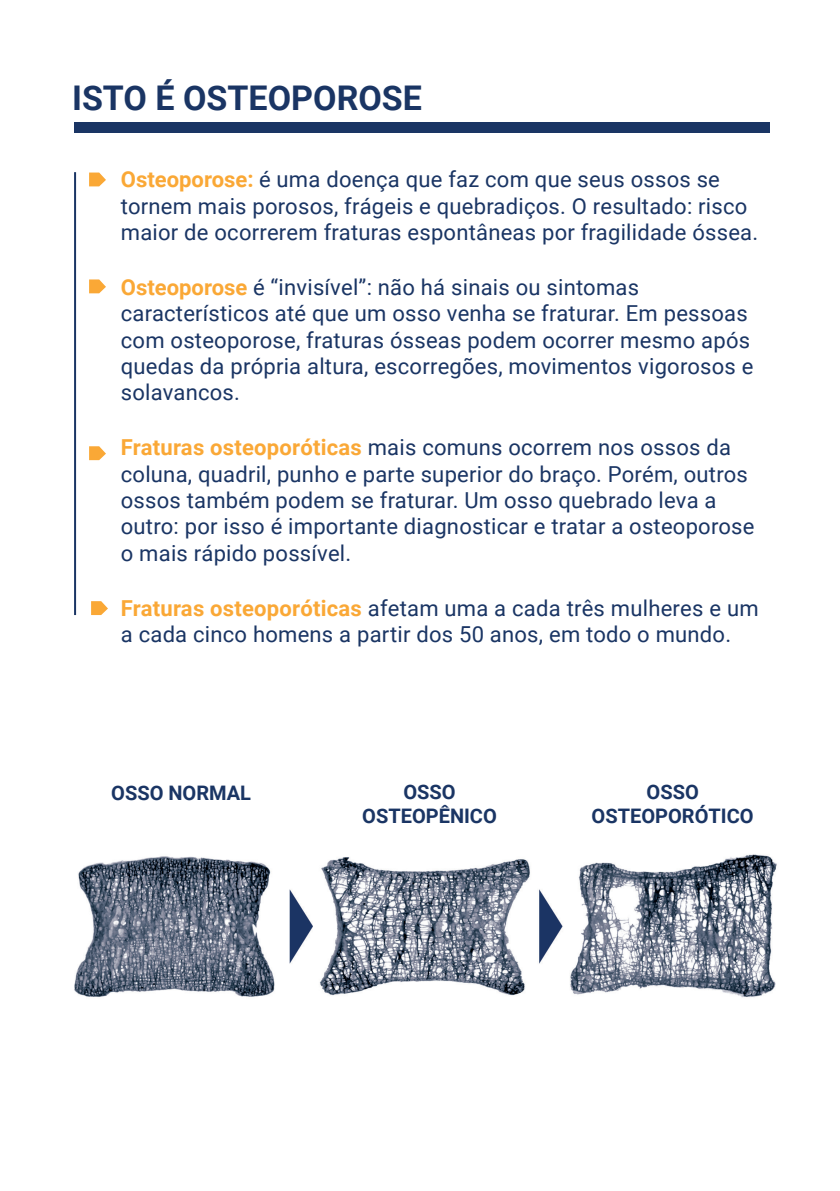
<style>
.page{position:relative;width:840px;height:1191px;background:#fff}
.page>*{position:absolute;margin:0;border:0;box-sizing:border-box;transform-origin:0 0}
.t1{font:700 34px "Roboto";color:#1a3564}
.t2{font:22px/26.4px "Roboto";letter-spacing:.01em;color:#1a3564}
.t3{font:700 20px/24px "Roboto";color:#1a3564;text-align:center}
.s1{font-weight:700;color:#faa836}
</style>
<div class="page">
<svg style="left:89px;top:172px;width:17px;height:14px"></svg>
<svg style="left:89px;top:279px;width:17px;height:14px"></svg>
<svg style="left:89px;top:446px;width:17px;height:14px"></svg>
<svg style="left:91px;top:601px;width:17px;height:14px"></svg>
<div style="left:74px;top:122px;width:694px;height:11px;background:#1a3564"></div>
<hr style="left:74px;top:172px;width:2px;height:443px;background:#1a3564">
<img style="left:74px;top:854px;width:703px;height:144px">
<h1 class="t1" style="left:72px;top:74px;width:351px">ISTO É OSTEOPOROSE</h1>
<p class="t2" style="left:121px;top:165px;width:638px"><span class="s1">Osteoporose:</span> é uma doença que faz com que seus ossos se tornem mais porosos, frágeis e quebradiços. O resultado: risco maior de ocorrerem fraturas espontâneas por fragilidade óssea.</p>
<p class="t2" style="left:121px;top:273px;width:634px"><span class="s1">Osteoporose</span> é “invisível”: não há sinais ou sintomas característicos até que um osso venha se fraturar. Em pessoas com osteoporose, fraturas ósseas podem ocorrer mesmo após quedas da própria altura, escorregões, movimentos vigorosos e solavancos.</p>
<p class="t2" style="left:121px;top:433px;width:634px"><span class="s1">Fraturas osteoporóticas</span> mais comuns ocorrem nos ossos da coluna, quadril, punho e parte superior do braço. Porém, outros ossos também podem se fraturar. Um osso quebrado leva a outro: por isso é importante diagnosticar e tratar a osteoporose o mais rápido possível.</p>
<p class="t2" style="left:121px;top:594px;width:639px"><span class="s1">Fraturas osteoporóticas</span> afetam uma a cada três mulheres e um a cada cinco homens a partir dos 50 anos, em todo o mundo.</p>
<p class="t3" style="left:111px;top:780px;width:141px">OSSO NORMAL</p>
<p class="t3" style="left:591px;top:778px;width:163px">OSSO<br>OSTEOPORÓTICO</p>
<p class="t3" style="left:362px;top:778px;width:136px">OSSO<br>OSTEOPÊNICO</p>
</div>
